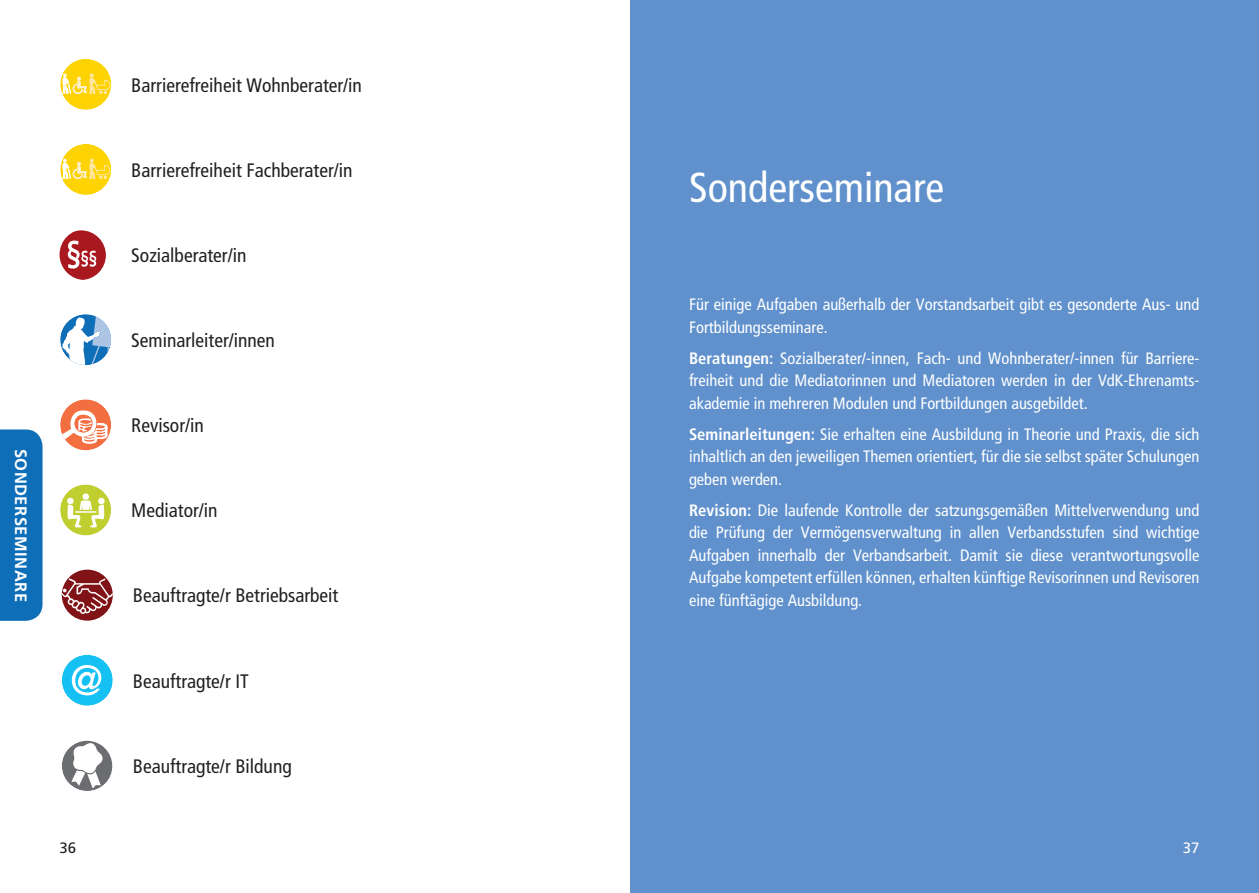
<style>
.page{position:relative;width:1259px;height:893px;background:#fff}
.page>*{position:absolute;margin:0;border:0;box-sizing:border-box;transform-origin:0 0}
.t1{font:condensed 42px "Frutiger LT Std";color:#fff}
.t2{font:condensed 19.5px "Frutiger LT Std";color:#231f20}
.t3{font:condensed 16.5px/22.5px "Frutiger LT Std";color:#fff;text-align:justify}
.t4{font:700 16.5px "Frutiger LT Std";letter-spacing:.03em;color:#fff}
.t5{font:15px "Frutiger LT Std";color:#231f20}
.t6{font:15px "Frutiger LT Std";color:#fff}
.s1{font-weight:700}
</style>
<div class="page">
<div style="left:629px;top:0;width:630px;height:893px;background:#6091cc"></div>
<div style="left:0;top:429px;width:43px;height:192px;background:#0f6eb8"></div>
<div style="left:60px;top:59px;width:51px;height:51px;background:#fed304;border-radius:50%"></div>
<svg style="left:62px;top:74px;width:48px;height:20px"></svg>
<div style="left:60px;top:144px;width:51px;height:51px;background:#fed304;border-radius:50%"></div>
<svg style="left:62px;top:159px;width:48px;height:20px"></svg>
<svg style="left:60px;top:314px;width:51px;height:51px"></svg>
<svg style="left:62px;top:316px;width:49px;height:49px"></svg>
<div style="left:60px;top:399px;width:51px;height:51px;background:#f36f42;border-radius:50%"></div>
<svg style="left:62px;top:410px;width:46px;height:34px"></svg>
<div style="left:60px;top:484px;width:51px;height:51px;background:#c0ce30;border-radius:50%"></div>
<div style="left:67px;top:498px;width:7px;height:6px;background:#fff;border-radius:50%"></div>
<div style="left:98px;top:498px;width:7px;height:6px;background:#fff;border-radius:50%"></div>
<div style="left:83px;top:493px;width:6px;height:7px;background:#fff;border-radius:50%"></div>
<svg style="left:68px;top:501px;width:36px;height:26px"></svg>
<svg style="left:60px;top:230px;width:46px;height:50px"></svg>
<div style="left:62px;top:655px;width:51px;height:51px;background:#15c0f2;border-radius:50%"></div>
<svg style="left:72px;top:665px;width:29px;height:30px"></svg>
<svg style="left:62px;top:570px;width:51px;height:51px"></svg>
<svg style="left:62px;top:740px;width:51px;height:51px"></svg>
<div style="left:62px;top:741px;width:50px;height:50px;background:#6c6d70;border-radius:50%"></div>
<svg style="left:71px;top:741px;width:34px;height:48px"></svg>
<p class="t4" style="left:30px;top:449px;width:155px;rotate:90deg">SONDERSEMINARE</p>
<p class="t2" style="left:131px;top:73px;width:232px">Barrierefreiheit Wohnberater/in</p>
<p class="t2" style="left:131px;top:159px;width:223px">Barrierefreiheit Fachberater/in</p>
<p class="t2" style="left:131px;top:244px;width:117px">Sozialberater/in</p>
<p class="t2" style="left:131px;top:329px;width:145px">Seminarleiter/innen</p>
<p class="t2" style="left:131px;top:414px;width:74px">Revisor/in</p>
<p class="t2" style="left:131px;top:499px;width:88px">Mediator/in</p>
<p class="t2" style="left:133px;top:584px;width:207px">Beauftragte/r Betriebsarbeit</p>
<p class="t2" style="left:133px;top:669px;width:117px">Beauftragte/r IT</p>
<p class="t2" style="left:133px;top:755px;width:160px">Beauftragte/r Bildung</p>
<h1 class="t1" style="left:689px;top:163px;width:257px">Sonderseminare</h1>
<p class="t3" style="left:689px;top:293px;width:512px">Für einige Aufgaben außerhalb der Vorstandsarbeit gibt es gesonderte Aus- und<br>Fortbildungsseminare.</p>
<p class="t3" style="left:689px;top:347px;width:510px"><span class="s1">Beratungen:</span> Sozialberater/-innen, Fach- und Wohnberater/-innen für Barriere&shy;freiheit und die Mediatorinnen und Mediatoren werden in der VdK-Ehrenamts&shy;akademie in mehreren Modulen und Fortbildungen ausgebildet.</p>
<p class="t3" style="left:689px;top:423px;width:512px"><span class="s1">Seminarleitungen:</span> Sie erhalten eine Ausbildung in Theorie und Praxis, die sich inhaltlich an den jeweiligen Themen orientiert, für die sie selbst später Schulungen geben werden.</p>
<p class="t3" style="left:689px;top:499px;width:512px"><span class="s1">Revision:</span> Die laufende Kontrolle der satzungsgemäßen Mittelverwendung und die Prüfung der Vermögensverwaltung in allen Verbandsstufen sind wichtige Aufgaben innerhalb der Verbandsarbeit. Damit sie diese verantwortungsvolle Aufgabe kompetent erfüllen können, erhalten künftige Revisorinnen und Revisoren eine fünftägige Ausbildung.</p>
<p class="t5" style="left:60px;top:839px;width:18px">36</p>
<p class="t6" style="left:1182px;top:839px;width:18px">37</p>
</div>
